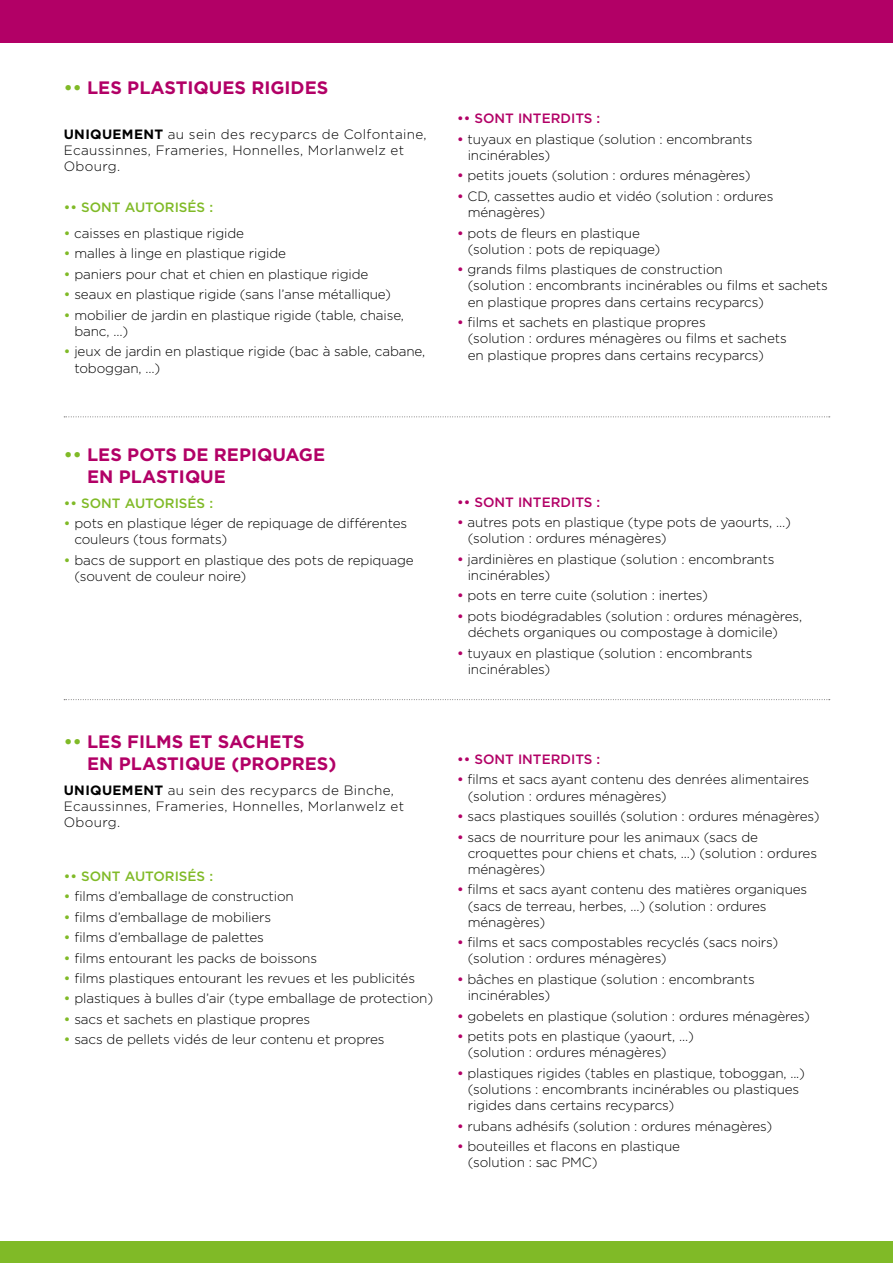
<style>
.page{position:relative;width:893px;height:1263px;background:#fff}
.page>*{position:absolute;margin:0;border:0;box-sizing:border-box;transform-origin:0 0}
.t1{font:700 18px/21.6px "Gotham";color:#b20066}
.t2{font:300 13.5px/16.2px "Gotham";letter-spacing:-.01em;color:#000}
.t3{font:300 13.5px/16.2px "Gotham";letter-spacing:.025em;color:#000}
.t4{font:500 13.5px "Gotham";color:#80ba27}
.t5{font:500 13.5px "Gotham";color:#b20066}
.s1{color:#80ba27}
.s2{font-weight:700}
.s3{font-weight:500;color:#80ba27}
.s4{font-weight:500;color:#b20066}
</style>
<div class="page">
<div style="left:0;top:1242px;width:893px;height:21px;background:#80ba27"></div>
<div style="left:0;top:0;width:893px;height:43px;background:#b20066"></div>
<svg style="left:64px;top:699px;width:766px;height:1px"></svg>
<svg style="left:64px;top:416px;width:766px;height:1px"></svg>
<h1 class="t1" style="left:64px;top:76px;width:266px"><span class="s1">••</span> LES PLASTIQUES RIGIDES</h1>
<p class="t3" style="left:64px;top:126px;width:364px"><span class="s2">UNIQUEMENT</span> au sein des recyparcs de Colfontaine,<br>Ecaussinnes, Frameries, Honnelles, Morlanwelz et<br>Obourg.</p>
<p class="t4" style="left:64px;top:200px;width:151px">•• SONT AUTORISÉS :</p>
<p class="t2" style="left:64px;top:225px;width:182px"><span class="s3">•</span> caisses en plastique rigide</p>
<p class="t2" style="left:64px;top:245px;width:224px"><span class="s3">•</span> malles à linge en plastique rigide</p>
<p class="t2" style="left:64px;top:266px;width:306px"><span class="s3">•</span> paniers pour chat et chien en plastique rigide</p>
<p class="t2" style="left:64px;top:286px;width:329px"><span class="s3">•</span> seaux en plastique rigide (sans l’anse métallique)</p>
<p class="t2" style="left:74px;top:307px;width:331px;text-indent:-11px"><span class="s3">•</span> mobilier de jardin en plastique rigide (table, chaise, banc, …)</p>
<p class="t2" style="left:74px;top:343px;width:352px;text-indent:-11px"><span class="s3">•</span> jeux de jardin en plastique rigide (bac à sable, cabane, toboggan, …)</p>
<p class="t5" style="left:457px;top:111px;width:145px">•• SONT INTERDITS :</p>
<p class="t2" style="left:468px;top:131px;width:286px;text-indent:-11px"><span class="s4">•</span> tuyaux en plastique (solution : encombrants incinérables)</p>
<p class="t2" style="left:457px;top:167px;width:295px"><span class="s4">•</span> petits jouets (solution : ordures ménagères)</p>
<p class="t2" style="left:468px;top:188px;width:307px;text-indent:-11px"><span class="s4">•</span> CD, cassettes audio et vidéo (solution : ordures ménagères)</p>
<p class="t2" style="left:468px;top:225px;width:194px;text-indent:-11px"><span class="s4">•</span> pots de fleurs en plastique (solution : pots de repiquage)</p>
<p class="t2" style="left:468px;top:261px;width:362px;text-indent:-11px"><span class="s4">•</span> grands films plastiques de construction<br>(solution : encombrants incinérables ou films et sachets en plastique propres dans certains recyparcs)</p>
<p class="t2" style="left:468px;top:314px;width:321px;text-indent:-11px"><span class="s4">•</span> films et sachets en plastique propres<br>(solution : ordures ménagères ou films et sachets en plastique propres dans certains recyparcs)</p>
<h1 class="t1" style="left:87px;top:444px;width:239px;text-indent:-23px"><span class="s1">••</span> LES POTS DE REPIQUAGE<br>EN PLASTIQUE</h1>
<p class="t4" style="left:64px;top:495px;width:151px">•• SONT AUTORISÉS :</p>
<p class="t2" style="left:74px;top:515px;width:334px;text-indent:-11px"><span class="s3">•</span> pots en plastique léger de repiquage de différentes couleurs (tous formats)</p>
<p class="t2" style="left:74px;top:552px;width:341px;text-indent:-11px"><span class="s3">•</span> bacs de support en plastique des pots de repiquage (souvent de couleur noire)</p>
<h1 class="t1" style="left:87px;top:731px;width:251px;text-indent:-23px"><span class="s1">••</span> LES FILMS ET SACHETS<br>EN PLASTIQUE (PROPRES)</h1>
<p class="t3" style="left:64px;top:781px;width:342px"><span class="s2">UNIQUEMENT</span> au sein des recyparcs de Binche,<br>Ecaussinnes, Frameries, Honnelles, Morlanwelz et<br>Obourg.</p>
<p class="t4" style="left:64px;top:868px;width:151px">•• SONT AUTORISÉS :</p>
<p class="t2" style="left:64px;top:888px;width:232px"><span class="s3">•</span> films d’emballage de construction</p>
<p class="t2" style="left:64px;top:908px;width:209px"><span class="s3">•</span> films d’emballage de mobiliers</p>
<p class="t2" style="left:64px;top:929px;width:202px"><span class="s3">•</span> films d’emballage de palettes</p>
<p class="t2" style="left:64px;top:949px;width:255px"><span class="s3">•</span> films entourant les packs de boissons</p>
<p class="t2" style="left:64px;top:970px;width:353px"><span class="s3">•</span> films plastiques entourant les revues et les publicités</p>
<p class="t2" style="left:64px;top:990px;width:371px"><span class="s3">•</span> plastiques à bulles d’air (type emballage de protection)</p>
<p class="t2" style="left:64px;top:1011px;width:248px"><span class="s3">•</span> sacs et sachets en plastique propres</p>
<p class="t2" style="left:64px;top:1031px;width:322px"><span class="s3">•</span> sacs de pellets vidés de leur contenu et propres</p>
<p class="t5" style="left:457px;top:494px;width:145px">•• SONT INTERDITS :</p>
<p class="t2" style="left:468px;top:514px;width:325px;text-indent:-11px"><span class="s4">•</span> autres pots en plastique (type pots de yaourts, …) (solution : ordures ménagères)</p>
<p class="t2" style="left:468px;top:551px;width:308px;text-indent:-11px"><span class="s4">•</span> jardinières en plastique (solution : encombrants incinérables)</p>
<p class="t2" style="left:457px;top:587px;width:252px"><span class="s4">•</span> pots en terre cuite (solution : inertes)</p>
<p class="t2" style="left:468px;top:608px;width:336px;text-indent:-11px"><span class="s4">•</span> pots biodégradables (solution : ordures ménagères, déchets organiques ou compostage à domicile)</p>
<p class="t2" style="left:468px;top:644px;width:286px;text-indent:-11px"><span class="s4">•</span> tuyaux en plastique (solution : encombrants incinérables)</p>
<p class="t5" style="left:457px;top:751px;width:145px">•• SONT INTERDITS :</p>
<p class="t2" style="left:468px;top:771px;width:343px;text-indent:-11px"><span class="s4">•</span> films et sacs ayant contenu des denrées alimentaires (solution : ordures ménagères)</p>
<p class="t2" style="left:457px;top:808px;width:364px"><span class="s4">•</span> sacs plastiques souillés (solution : ordures ménagères)</p>
<p class="t2" style="left:468px;top:828px;width:351px;text-indent:-11px"><span class="s4">•</span> sacs de nourriture pour les animaux (sacs de croquettes pour chiens et chats, ...) (solution : ordures ménagères)</p>
<p class="t2" style="left:468px;top:881px;width:341px;text-indent:-11px"><span class="s4">•</span> films et sacs ayant contenu des matières organiques (sacs de terreau, herbes, ...) (solution : ordures ménagères)</p>
<p class="t2" style="left:468px;top:934px;width:312px;text-indent:-11px"><span class="s4">•</span> films et sacs compostables recyclés (sacs noirs) (solution : ordures ménagères)</p>
<p class="t2" style="left:468px;top:971px;width:288px;text-indent:-11px"><span class="s4">•</span> bâches en plastique (solution : encombrants incinérables)</p>
<p class="t2" style="left:457px;top:1007px;width:354px"><span class="s4">•</span> gobelets en plastique (solution : ordures ménagères)</p>
<p class="t2" style="left:468px;top:1028px;width:228px;text-indent:-11px"><span class="s4">•</span> petits pots en plastique (yaourt, ...) (solution : ordures ménagères)</p>
<p class="t2" style="left:468px;top:1065px;width:339px;text-indent:-11px"><span class="s4">•</span> plastiques rigides (tables en plastique, toboggan, ...) (solutions : encombrants incinérables ou plastiques rigides dans certains recyparcs)</p>
<p class="t2" style="left:457px;top:1117px;width:317px"><span class="s4">•</span> rubans adhésifs (solution : ordures ménagères)</p>
<p class="t2" style="left:468px;top:1138px;width:214px;text-indent:-11px"><span class="s4">•</span> bouteilles et flacons en plastique (solution : sac PMC)</p>
</div>
